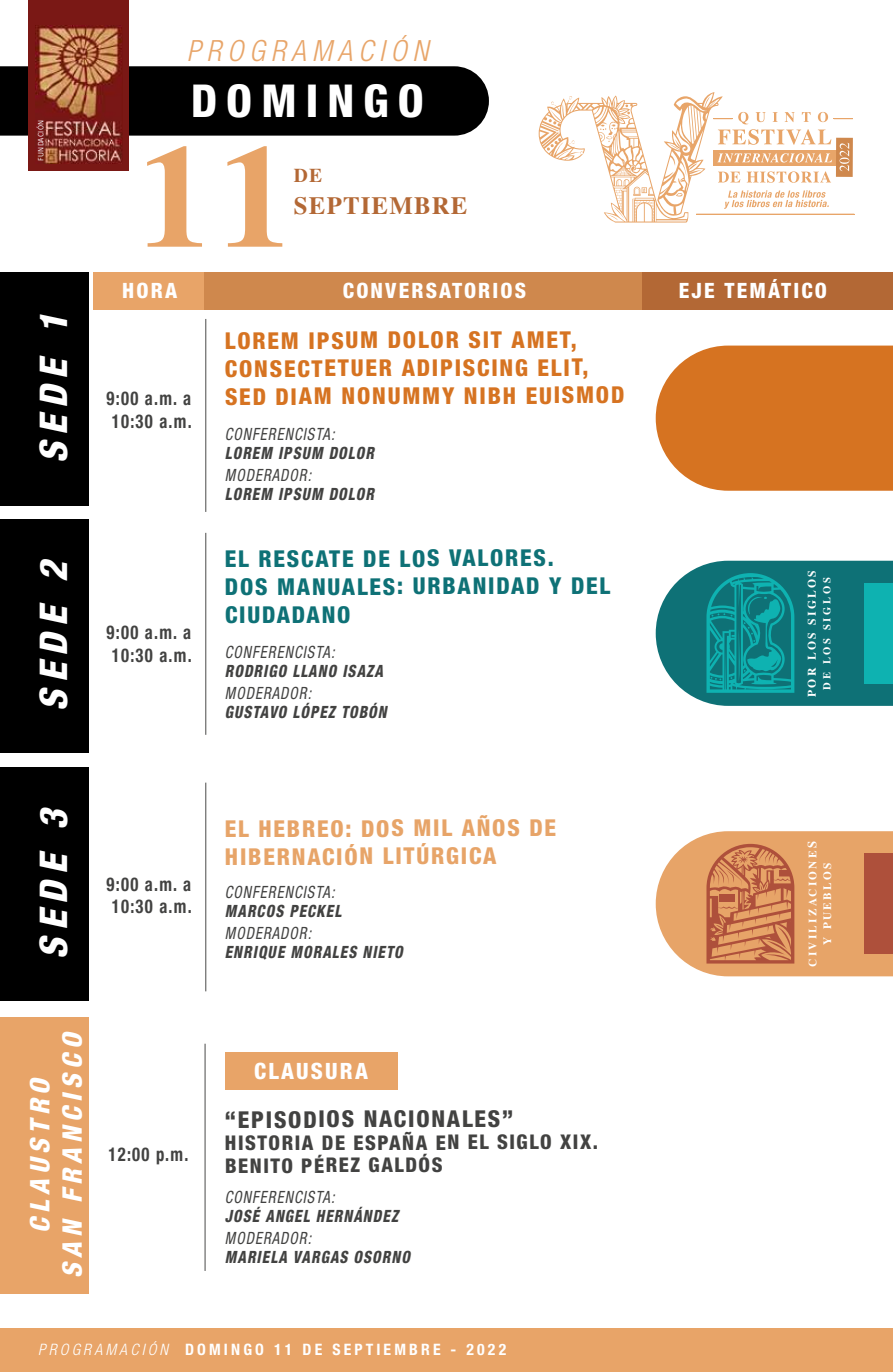
<style>
.page{position:relative;width:893px;height:1372px;background:#fff}
.page>*{position:absolute;margin:0;border:0;box-sizing:border-box;transform-origin:0 0}
.t1{font:700 146.03px "STIX General";color:#e8a468}
.t2{font:800 condensed 45.45px "Helvetica Neue LT Std";letter-spacing:.2em;color:#fff}
.t3{font:italic 800 condensed 38.25px "Helvetica Neue LT Std";color:#fff}
.t4{font:italic 300 condensed 29.25px "Helvetica Neue LT Std";letter-spacing:.2em;color:#e8a569}
.t5{font:italic 800 condensed 27px/32.4px "Helvetica Neue LT Std";color:#fff;text-align:center}
.t6{font:700 24.75px "STIX General";letter-spacing:.05em;color:#b36835}
.t7{font:800 condensed 23.18px/27.9px "Helvetica Neue LT Std";letter-spacing:.07em;color:#d67321}
.t8{font:800 condensed 23.18px/28.1px "Helvetica Neue LT Std";letter-spacing:.07em;color:#0e7176}
.t9{font:800 condensed 23.18px/27.9px "Helvetica Neue LT Std";letter-spacing:.07em;color:#e7a468}
.t10{font:800 condensed 23.18px "Helvetica Neue LT Std";letter-spacing:.07em;color:#424241}
.t11{font:800 condensed 22.5px "Helvetica Neue LT Std";letter-spacing:.1em;color:#fff}
.t12{font:800 condensed 21.15px "Helvetica Neue LT Std";letter-spacing:.1em;color:#fff}
.t13{font:800 condensed 20.25px/22.7px "Helvetica Neue LT Std";letter-spacing:.07em;color:#424241}
.t14{font:700 19.57px "STIX General";color:#b36835}
.t15{font:700 condensed 19.12px/22.7px "Helvetica Neue LT Std";letter-spacing:.075em;color:#424241;scale:.88 1}
.t16{font:italic 800 condensed 16.88px "Helvetica Neue LT Std";letter-spacing:.075em;color:#424241;scale:.88 1}
.t17{font:italic condensed 16.88px "Helvetica Neue LT Std";letter-spacing:.075em;color:#424241;scale:.88 1}
.t18{font:700 condensed 15.75px "Helvetica Neue LT Std";letter-spacing:.2em;color:#fff}
.t19{font:700 11.7px "STIX General";letter-spacing:.2em;color:#fff}
.t20{font:700 11.25px/14.8px "STIX General";letter-spacing:.2em;color:#fff;text-align:center}
.t21{font:700 10.58px "STIX General";letter-spacing:.25em;color:#fff}
.t22{font:7.65px "Avenir Next Condensed";letter-spacing:.025em;color:#fff;scale:1.18 1}
.s1{font-size:12.6px}
.s2{font-weight:300;font-style:italic}
</style>
<div class="page">
<div style="left:0;top:66px;width:489px;height:70px;background:#000"></div>
<div style="left:0;top:272px;width:89px;height:234px;background:#000"></div>
<div style="left:94px;top:272px;width:110px;height:37px;background:#e8a468"></div>
<div style="left:204px;top:272px;width:438px;height:37px;background:#cf884d"></div>
<div style="left:642px;top:272px;width:251px;height:37px;background:#b36835"></div>
<svg style="left:656px;top:345px;width:237px;height:145px;background:#d87c30"></svg>
<div style="left:0;top:519px;width:89px;height:234px;background:#000"></div>
<div style="left:0;top:767px;width:89px;height:234px;background:#000"></div>
<div style="left:0;top:1017px;width:89px;height:276px;background:#e8a468"></div>
<hr style="left:696px;top:214px;width:158px;height:1px;background:#e8a569">
<svg style="left:539px;top:92px;width:314px;height:130px"></svg>
<hr style="left:205px;top:319px;width:1px;height:193px;background:#4a4a49">
<hr style="left:205px;top:533px;width:1px;height:201px;background:#4a4a49">
<hr style="left:205px;top:782px;width:1px;height:209px;background:#4a4a49">
<hr style="left:205px;top:1043px;width:1px;height:227px;background:#4a4a49">
<svg style="left:656px;top:560px;width:237px;height:146px;background:#1e898c"></svg>
<svg style="left:656px;top:831px;width:237px;height:145px;background:#dc9768"></svg>
<div style="left:225px;top:1051px;width:172px;height:38px;background:#e8a468"></div>
<div style="left:28px;top:0;width:101px;height:171px;background:#7a1815"></div>
<img style="left:36px;top:25px;width:87px;height:139px">
<div style="left:0;top:1327px;width:893px;height:44px;background:#e8a468"></div>
<h3 class="t4" style="left:187px;top:33px;width:243px">PROGRAMACIÓN</h3>
<p class="t22" style="left:36px;top:160px;width:36px;rotate:-90deg">FUNDACIÓN</p>
<h3 class="t3" style="left:30px;top:463px;width:150px;rotate:-90deg">SEDE 1</h3>
<h3 class="t3" style="left:30px;top:710px;width:154px;rotate:-90deg">SEDE 2</h3>
<h2 class="t2" style="left:191px;top:72px;width:234px">DOMINGO</h2>
<h1 class="t1" style="left:138px;top:93px;width:155px">11</h1>
<p class="t14" style="left:294px;top:162px;width:30px">DE</p>
<h3 class="t6" style="left:294px;top:188px;width:175px">SEPTIEMBRE</h3>
<p class="t12" style="left:122px;top:277px;width:56px">HORA</p>
<p class="t12" style="left:343px;top:277px;width:185px">CONVERSATORIOS</p>
<p class="t12" style="left:679px;top:277px;width:150px">EJE TEMÁTICO</p>
<p class="t15" style="left:107px;top:387px;width:98px">9:00 a.m. a<br>10:30 a.m.</p>
<p class="t15" style="left:107px;top:621px;width:98px">9:00 a.m. a<br>10:30 a.m.</p>
<h3 class="t7" style="left:225px;top:325px;width:401px">LOREM IPSUM DOLOR SIT AMET,<br>CONSECTETUER ADIPISCING ELIT,<br>SED DIAM NONUMMY NIBH EUISMOD</h3>
<p class="t17" style="left:225px;top:424px;width:126px">CONFERENCISTA:</p>
<p class="t16" style="left:225px;top:442px;width:171px">LOREM IPSUM DOLOR</p>
<p class="t17" style="left:225px;top:465px;width:100px">MODERADOR:</p>
<p class="t16" style="left:225px;top:483px;width:171px">LOREM IPSUM DOLOR</p>
<h3 class="t8" style="left:225px;top:544px;width:387px">EL RESCATE DE LOS VALORES.<br>DOS MANUALES: URBANIDAD Y DEL<br>CIUDADANO</h3>
<p class="t17" style="left:225px;top:642px;width:126px">CONFERENCISTA:</p>
<p class="t16" style="left:225px;top:660px;width:181px">RODRIGO LLANO ISAZA</p>
<p class="t17" style="left:225px;top:683px;width:100px">MODERADOR:</p>
<p class="t16" style="left:225px;top:701px;width:185px">GUSTAVO LÓPEZ TOBÓN</p>
<p class="t19" style="left:803px;top:697px;width:129px;rotate:-90deg">POR LOS SIGLOS</p>
<p class="t21" style="left:819px;top:689px;width:114px;rotate:-90deg">DE LOS SIGLOS</p>
<h3 class="t3" style="left:30px;top:958px;width:154px;rotate:-90deg">SEDE 3</h3>
<p class="t15" style="left:107px;top:872px;width:98px">9:00 a.m. a<br>10:30 a.m.</p>
<h3 class="t5" style="left:24px;top:1277px;width:249px;rotate:-90deg">CLAUSTRO<br>SAN FRANCISCO</h3>
<p class="t15" style="left:109px;top:1142px;width:92px">12:00 p.m.</p>
<h3 class="t9" style="left:225px;top:813px;width:333px">EL HEBREO: DOS MIL AÑOS DE<br>HIBERNACIÓN LITÚRGICA</h3>
<p class="t17" style="left:225px;top:881px;width:126px">CONFERENCISTA:</p>
<p class="t16" style="left:225px;top:900px;width:134px">MARCOS PECKEL</p>
<p class="t17" style="left:225px;top:923px;width:100px">MODERADOR:</p>
<p class="t16" style="left:225px;top:941px;width:203px">ENRIQUE MORALES NIETO</p>
<h3 class="t11" style="left:254px;top:1057px;width:115px">CLAUSURA</h3>
<h3 class="t10" style="left:225px;top:1104px;width:290px">“EPISODIOS NACIONALES”</h3>
<p class="t13" style="left:225px;top:1130px;width:375px">HISTORIA DE ESPAÑA EN EL SIGLO XIX.<br>BENITO PÉREZ GALDÓS</p>
<p class="t17" style="left:225px;top:1187px;width:126px">CONFERENCISTA:</p>
<p class="t16" style="left:225px;top:1205px;width:198px">JOSÉ ANGEL HERNÁNDEZ</p>
<p class="t17" style="left:225px;top:1228px;width:100px">MODERADOR:</p>
<p class="t16" style="left:225px;top:1246px;width:212px">MARIELA VARGAS OSORNO</p>
<p class="t20" style="left:806px;top:966px;width:127px;rotate:-90deg">CIVILIZACIONE<span class="s1">S<br></span>Y PUEBLOS</p>
<p class="t18" style="left:38px;top:1339px;width:470px"><span class="s2">PROGRAMACIÓN</span> DOMINGO 11 DE SEPTIEMBRE - 2022</p>
</div>
